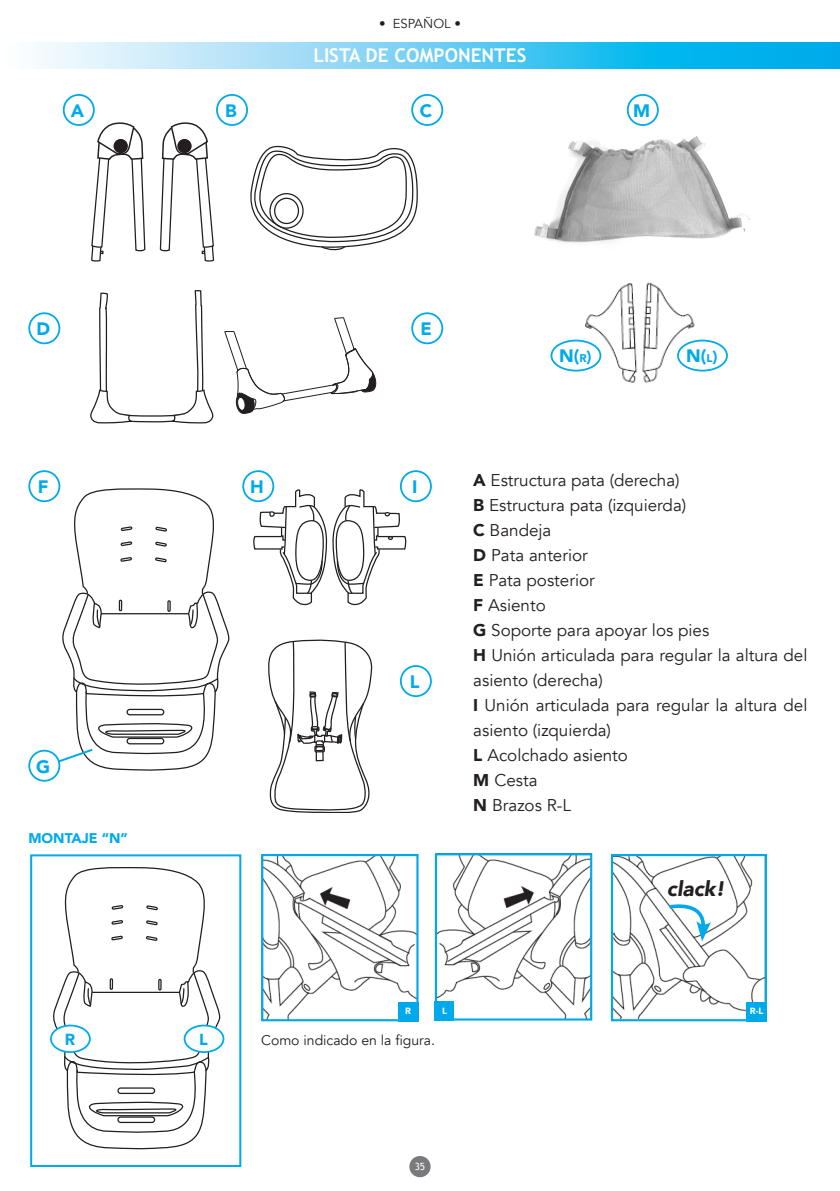
<style>
.page{position:relative;width:840px;height:1191px;background:#fff}
.page>*{position:absolute;margin:0;border:0;box-sizing:border-box;transform-origin:0 0}
.testi_8_5regular{font:italic 900 21px "Avenir";color:#231f20}
.t1{font:700 19px "Trebuchet MS";color:#fff}
.testi_8_5regular-2{font:900 18px "Avenir";color:#00aaea}
.t2{font:17px/25px "Avenir";color:#231f20}
.testi_8_5regular-3{font:900 16px "Avenir";color:#00aaea}
.testi_8_5regular-4{font:14px "Avenir";color:#231f20}
.testi_8_5regular-5{font:900 14px "Avenir";color:#00aaea}
.t3{font:13px "Avenir";color:#231f20}
.t4{font:10px "Trebuchet MS";color:#fff}
.testi_8_5regular-6{font:900 9px "Avenir";color:#fff}
.s1{font-size:11.2px}
.s2{font-size:16px}
.s3{font-weight:900}
</style>
<div class="page">
<div style="left:409px;top:1156px;width:21px;height:21px;background:#7a7a7d;border-radius:50%"></div>
<svg style="left:37px;top:43px;width:802px;height:25px;background:#69cff3"></svg>
<svg style="left:250px;top:145px;width:168px;height:106px"></svg>
<div style="left:269px;top:193px;width:34px;height:36px;border:1px solid #231f20;border-radius:50%"></div>
<svg style="left:253px;top:489px;width:73px;height:117px"></svg>
<svg style="left:332px;top:489px;width:74px;height:117px"></svg>
<svg style="left:268px;top:639px;width:104px;height:174px"></svg>
<div style="left:315px;top:751px;width:8px;height:10px;border:1px solid #231f20"></div>
<svg style="left:90px;top:114px;width:56px;height:147px"></svg>
<div style="left:114px;top:140px;width:13px;height:12px;background:#231f20;border-radius:50%"></div>
<div style="left:113px;top:139px;width:15px;height:14px;border:1px solid #231f20;border-radius:50%"></div>
<svg style="left:159px;top:122px;width:56px;height:139px"></svg>
<div style="left:178px;top:140px;width:13px;height:12px;background:#231f20;border-radius:50%"></div>
<div style="left:177px;top:139px;width:14px;height:14px;border:1px solid #231f20;border-radius:50%"></div>
<svg style="left:90px;top:290px;width:124px;height:134px"></svg>
<svg style="left:224px;top:317px;width:152px;height:97px"></svg>
<div style="left:64px;top:95px;width:30px;height:30px;background:#fff;border-radius:50%"></div>
<div style="left:63px;top:94px;width:32px;height:32px;border:2px solid #00aaea;border-radius:50%"></div>
<div style="left:411px;top:94px;width:32px;height:32px;border:2px solid #00aaea;border-radius:50%"></div>
<div style="left:28px;top:470px;width:32px;height:32px;border:2px solid #00aaea;border-radius:50%"></div>
<div style="left:28px;top:749px;width:32px;height:32px;border:2px solid #00aaea;border-radius:50%"></div>
<div style="left:400px;top:471px;width:30px;height:30px;background:#fff;border-radius:50%"></div>
<div style="left:399px;top:470px;width:32px;height:32px;border:2px solid #00aaea;border-radius:50%"></div>
<div style="left:243px;top:471px;width:30px;height:30px;background:#fff;border-radius:50%"></div>
<div style="left:242px;top:470px;width:32px;height:32px;border:2px solid #00aaea;border-radius:50%"></div>
<div style="left:216px;top:94px;width:32px;height:32px;border:2px solid #00aaea;border-radius:50%"></div>
<div style="left:411px;top:312px;width:32px;height:32px;border:2px solid #00aaea;border-radius:50%"></div>
<div style="left:28px;top:312px;width:32px;height:32px;border:2px solid #00aaea;border-radius:50%"></div>
<div style="left:399px;top:665px;width:32px;height:32px;border:2px solid #00aaea;border-radius:50%"></div>
<div style="left:626px;top:94px;width:32px;height:32px;border:2px solid #00aaea;border-radius:50%"></div>
<svg style="left:56px;top:487px;width:174px;height:285px"></svg>
<img style="left:534px;top:136px;width:216px;height:107px">
<svg style="left:52px;top:867px;width:170px;height:283px"></svg>
<div style="left:30px;top:854px;width:211px;height:313px;border:2px solid #00aaea"></div>
<div style="left:51px;top:1025px;width:39px;height:27px;background:#fff;border-radius:50%"></div>
<div style="left:50px;top:1024px;width:41px;height:29px;border:2px solid #00aaea;border-radius:50%"></div>
<div style="left:184px;top:1025px;width:39px;height:27px;background:#fff;border-radius:50%"></div>
<div style="left:183px;top:1024px;width:41px;height:29px;border:2px solid #00aaea;border-radius:50%"></div>
<img style="left:264px;top:857px;width:151px;height:161px">
<div style="left:261px;top:854px;width:157px;height:167px;border:2px solid #00aaea"></div>
<img style="left:613px;top:857px;width:150px;height:161px">
<div style="left:610px;top:854px;width:156px;height:167px;border:2px solid #00aaea"></div>
<svg style="left:667px;top:900px;width:43px;height:41px"></svg>
<div style="left:397px;top:1002px;width:21px;height:19px;background:#00aaea"></div>
<div style="left:745px;top:1002px;width:21px;height:19px;background:#00aaea"></div>
<img style="left:434px;top:853px;width:159px;height:168px">
<div style="left:434px;top:853px;width:158px;height:167px;border:2px solid #00aaea"></div>
<div style="left:434px;top:1001px;width:20px;height:19px;background:#00aaea"></div>
<img style="left:585px;top:282px;width:114px;height:101px">
<div style="left:551px;top:340px;width:49px;height:31px;background:#fff;border-radius:50%"></div>
<div style="left:550px;top:340px;width:51px;height:31px;border:2px solid #00aaea;border-radius:50%"></div>
<div style="left:677px;top:340px;width:49px;height:31px;background:#fff;border-radius:50%"></div>
<div style="left:676px;top:340px;width:51px;height:31px;border:2px solid #00aaea;border-radius:50%"></div>
<p class="t3" style="left:379px;top:16px;width:83px">• ESPAÑOL •</p>
<p class="t1" style="left:313px;top:44px;width:214px">LISTA DE COMPONENTES</p>
<p class="testi_8_5regular-2" style="left:71px;top:95px;width:15px">A</p>
<p class="testi_8_5regular-2" style="left:419px;top:95px;width:14px">C</p>
<p class="testi_8_5regular-2" style="left:225px;top:95px;width:13px">B</p>
<p class="testi_8_5regular-2" style="left:632px;top:95px;width:18px">M</p>
<p class="testi_8_5regular-2" style="left:36px;top:314px;width:15px">D</p>
<p class="testi_8_5regular-2" style="left:420px;top:314px;width:13px">E</p>
<p class="testi_8_5regular-2" style="left:558px;top:340px;width:34px">N(<span class="s1">r</span><span class="s2">)</span></p>
<p class="testi_8_5regular-2" style="left:685px;top:340px;width:33px">N(<span class="s1">l</span><span class="s2">)</span></p>
<p class="testi_8_5regular-2" style="left:38px;top:472px;width:12px">F</p>
<p class="testi_8_5regular-2" style="left:36px;top:751px;width:16px">G</p>
<p class="testi_8_5regular-5" style="left:28px;top:826px;width:101px">MONTAJE “N”</p>
<p class="testi_8_5regular-2" style="left:250px;top:472px;width:15px">H</p>
<p class="testi_8_5regular-2" style="left:412px;top:472px;width:7px">I</p>
<p class="testi_8_5regular-2" style="left:409px;top:666px;width:11px">L</p>
<p class="t2" style="left:473px;top:468px;width:208px"><span class="s3">A</span> Estructura pata (derecha)</p>
<p class="t2" style="left:473px;top:493px;width:214px"><span class="s3">B</span> Estructura pata (izquierda)</p>
<p class="t2" style="left:473px;top:518px;width:80px"><span class="s3">C</span> Bandeja</p>
<p class="t2" style="left:473px;top:543px;width:116px"><span class="s3">D</span> Pata anterior</p>
<p class="t2" style="left:473px;top:568px;width:123px"><span class="s3">E</span> Pata posterior</p>
<p class="t2" style="left:473px;top:593px;width:74px"><span class="s3">F</span> Asiento</p>
<p class="t2" style="left:473px;top:618px;width:237px"><span class="s3">G</span> Soporte para apoyar los pies</p>
<p class="t2" style="left:473px;top:643px;width:335px"><span class="s3">H</span> Unión articulada para regular la altura del asiento (derecha)</p>
<p class="t2" style="left:473px;top:693px;width:335px"><span class="s3">I</span> Unión articulada para regular la altura del asiento (izquierda)</p>
<p class="t2" style="left:473px;top:743px;width:156px"><span class="s3">L</span> Acolchado asiento</p>
<p class="t2" style="left:473px;top:768px;width:66px"><span class="s3">M</span> Cesta</p>
<p class="t2" style="left:473px;top:793px;width:99px"><span class="s3">N</span> Brazos R-L</p>
<p class="testi_8_5regular" style="left:666px;top:871px;width:59px">clack!</p>
<p class="testi_8_5regular-3" style="left:65px;top:1025px;width:12px">R</p>
<p class="testi_8_5regular-3" style="left:199px;top:1025px;width:10px">L</p>
<p class="testi_8_5regular-6" style="left:405px;top:1003px;width:7px">R</p>
<p class="testi_8_5regular-6" style="left:442px;top:1003px;width:6px">L</p>
<p class="testi_8_5regular-6" style="left:749px;top:1003px;width:15px">R-L</p>
<p class="testi_8_5regular-4" style="left:261px;top:1031px;width:175px">Como indicado en la figura.</p>
<p class="t4" style="left:414px;top:1160px;width:12px">35</p>
</div>
